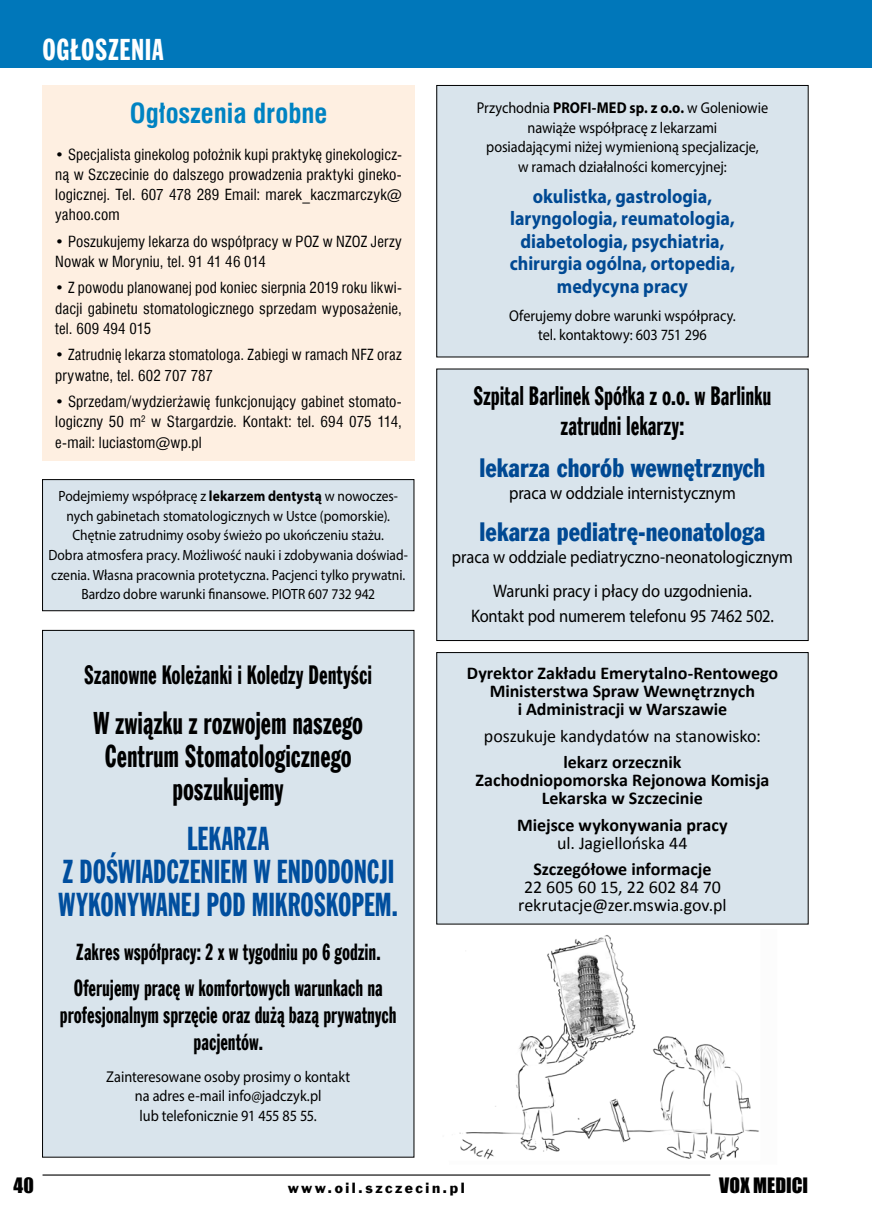
<style>
.page{position:relative;width:872px;height:1221px;background:#fff}
.page>*{position:absolute;margin:0;border:0;box-sizing:border-box;transform-origin:0 0}
.t1{font:33px/33px "Frank Goth X Cn EU";color:#004e9e;text-align:center;scale:.91 1}
.t2{font:31.35px/33px "Frank Goth X Cn EU";letter-spacing:-.005em;color:#000;text-align:center;scale:.91 1}
.t3{font:30px "Frank Goth X Cn EU";letter-spacing:.02em;color:#fff}
.t4{font:700 27px "Swis 721 Cn EU";color:#0083c2}
.t5{font:26.4px/30px "Frank Goth X Cn EU";color:#000;text-align:center;scale:.91 1}
.t6{font:26.4px "Frank Goth Cn EU";color:#004993;scale:.91 1}
.t7{font:23.1px/35.5px "Frank Goth X Cn EU";color:#000;scale:.91 1}
.t8{font:700 19.8px/22.5px "Myriad Pro";color:#004993;text-align:center;scale:.91 1}
.t9{font:19.5px "Impact";color:#000}
.t10{font:18.15px/33.5px "Myriad Pro";letter-spacing:-.005em;color:#000;text-align:center;scale:.91 1}
.t11{font:700 18px/18px "Calibri";color:#000;text-align:center}
.t12{font:18px/18px "Calibri";letter-spacing:-.005em;color:#000;text-align:center}
.t13{font:15.6px/19.5px "Myriad Pro";letter-spacing:-.005em;color:#000;text-align:center;scale:.91 1}
.t14{font:15px/20.1px "Swis 721 Cn EU";letter-spacing:.01em;color:#000;text-align:justify}
.t15{font:14.85px/19.5px "Myriad Pro";color:#000;text-align:center;scale:.91 1}
.t16{font:13.5px "Frank Goth EU";letter-spacing:.185em;color:#000}
.s1{font-weight:700}
</style>
<div class="page">
<img style="left:404px;top:929px;width:355px;height:231px">
<div style="left:0;top:0;width:872px;height:68px;background:#0077ba"></div>
<hr style="left:43px;top:1174px;width:667px;height:1px;background:#000">
<div style="left:43px;top:85px;width:372px;height:375px;background:#feefe1"></div>
<div style="left:43px;top:630px;width:371px;height:527px;background:#d9e4ec"></div>
<div style="left:437px;top:85px;width:371px;height:272px;background:#d9e4ec"></div>
<div style="left:436px;top:85px;width:372px;height:272px;border:1px solid #000"></div>
<div style="left:437px;top:369px;width:371px;height:271px;background:#d9e4ec"></div>
<div style="left:436px;top:368px;width:372px;height:273px;border:1px solid #000"></div>
<div style="left:437px;top:652px;width:371px;height:272px;background:#d9e4ec"></div>
<div style="left:436px;top:652px;width:372px;height:272px;border:1px solid #000"></div>
<div style="left:43px;top:479px;width:371px;height:131px;background:#d9e4ec"></div>
<div style="left:42px;top:479px;width:372px;height:132px;border:1px solid #000"></div>
<h3 class="t3" style="left:43px;top:31px;width:122px">OGŁOSZENIA</h3>
<h3 class="t4" style="left:130px;top:97px;width:199px">Ogłoszenia drobne</h3>
<p class="t14" style="left:55px;top:144px;width:348px">• Specjalista ginekolog położnik kupi praktykę ginekologicz‑ ną w Szczecinie do dalszego prowadzenia praktyki gineko‑ logicznej. Tel. 607 478 289 Email: marek_kaczmarczyk@ yahoo.com</p>
<p class="t14" style="left:55px;top:231px;width:348px">• Poszukujemy lekarza do współpracy w POZ w NZOZ Jerzy<br>Nowak w Moryniu, tel. 91 41 46 014</p>
<p class="t14" style="left:55px;top:278px;width:348px">• Z powodu planowanej pod koniec sierpnia 2019 roku likwi‑ dacji gabinetu stomatologicznego sprzedam wyposażenie, tel. 609 494 015</p>
<p class="t14" style="left:55px;top:345px;width:348px">• Zatrudnię lekarza stomatologa. Zabiegi w ramach NFZ oraz prywatne, tel. 602 707 787</p>
<p class="t14" style="left:55px;top:391px;width:348px">• Sprzedam/wydzierżawię funkcjonujący gabinet stomato‑ logiczny 50 m<sup>2</sup> w Stargardzie. Kontakt: tel. 694 075 114, e-mail: luciastom@wp.pl</p>
<p class="t15" style="left:48px;top:486px;width:397px">Podejmiemy współpracę z <span class="s1">lekarzem dentystą</span> w nowoczes‑ nych gabinetach stomatologicznych w Ustce (pomorskie).<br>Chętnie zatrudnimy osoby świeżo po ukończeniu stażu.<br>Dobra atmosfera pracy. Możliwość nauki i zdobywania doświad‑ czenia. Własna pracownia protetyczna. Pacjenci tylko prywatni.<br>Bardzo dobre warunki finansowe. PIOTR 607 732 942</p>
<h3 class="t5" style="left:84px;top:660px;width:318px">Szanowne Koleżanki i Koledzy Dentyści</h3>
<h2 class="t2" style="left:93px;top:707px;width:298px">W związku z rozwojem naszego<br>Centrum Stomatologicznego poszukujemy</h2>
<h1 class="t1" style="left:59px;top:823px;width:374px">LEKARZA<br>Z DOŚWIADCZENIEM W ENDODONCJI<br>WYKONYWANEJ POD MIKROSKOPEM.</h1>
<h3 class="t7" style="left:74px;top:935px;width:341px">Zakres współpracy: 2 x w tygodniu po 6 godzin.<br>Oferujemy pracę w komfortowych warunkach na</h3>
<h3 class="t7" style="left:60px;top:1001px;width:371px;line-height:27px;text-align:center">profesjonalnym sprzęcie oraz dużą bazą prywatnych pacjentów.</h3>
<p class="t13" style="left:106px;top:1066px;width:269px">Zainteresowane osoby prosimy o kontakt na adres e-mail info@jadczyk.pl<br>lub telefonicznie 91 455 85 55.</p>
<p class="t13" style="left:477px;top:98px;width:322px">Przychodnia <span class="s1">PROFI-MED sp. z o.o.</span> w Goleniowie nawiąże współpracę z lekarzami<br>posiadającymi niżej wymienioną specjalizacje,<br>w ramach działalności komercyjnej:</p>
<h3 class="t8" style="left:510px;top:184px;width:249px">okulistka, gastrologia, laryngologia, reumatologia, diabetologia, psychiatria, chirurgia ogólna, ortopedia, medycyna pracy</h3>
<p class="t13" style="left:509px;top:305px;width:250px">Oferujemy dobre warunki współpracy. tel. kontaktowy: 603 751 296</p>
<h3 class="t5" style="left:473px;top:382px;width:329px">Szpital Barlinek Spółka z o.o. w Barlinku zatrudni lekarzy:</h3>
<h3 class="t6" style="left:479px;top:450px;width:315px">lekarza chorób wewnętrznych</h3>
<p class="t10" style="left:509px;top:476px;width:251px">praca w oddziale internistycznym</p>
<h3 class="t6" style="left:479px;top:514px;width:315px">lekarza pediatrę-neonatologa</h3>
<p class="t10" style="left:452px;top:540px;width:376px">praca w oddziale pediatryczno-neonatologicznym<br>Warunki pracy i płacy do uzgodnienia.</p>
<p class="t10" style="left:471px;top:598px;width:334px">Kontakt pod numerem telefonu 95 7462 502.</p>
<p class="t11" style="left:467px;top:663px;width:313px">Dyrektor Zakładu Emerytalno-Rentowego<br>Ministerstwa Spraw Wewnętrznych<br>i Administracji w Warszawie</p>
<p class="t12" style="left:484px;top:725px;width:279px">poszukuje kandydatów na stanowisko:</p>
<p class="t11" style="left:475px;top:752px;width:295px">lekarz orzecznik<br>Zachodniopomorska Rejonowa Komisja<br>Lekarska w Szczecinie</p>
<p class="t11" style="left:517px;top:814px;width:212px">Miejsce wykonywania pracy</p>
<p class="t12" style="left:557px;top:832px;width:132px">ul. Jagiellońska 44</p>
<p class="t11" style="left:533px;top:859px;width:180px">Szczegółowe informacje</p>
<p class="t12" style="left:518px;top:877px;width:210px">22 605 60 15, 22 602 84 70 rekrutacje@zer.mswia.gov.pl</p>
<h3 class="t9" style="left:14px;top:1169px;width:22px">40</h3>
<p class="t16" style="left:288px;top:1179px;width:178px">www.oil.szczecin.pl</p>
<h3 class="t9" style="left:719px;top:1169px;width:90px">VOX MEDICI</h3>
</div>
